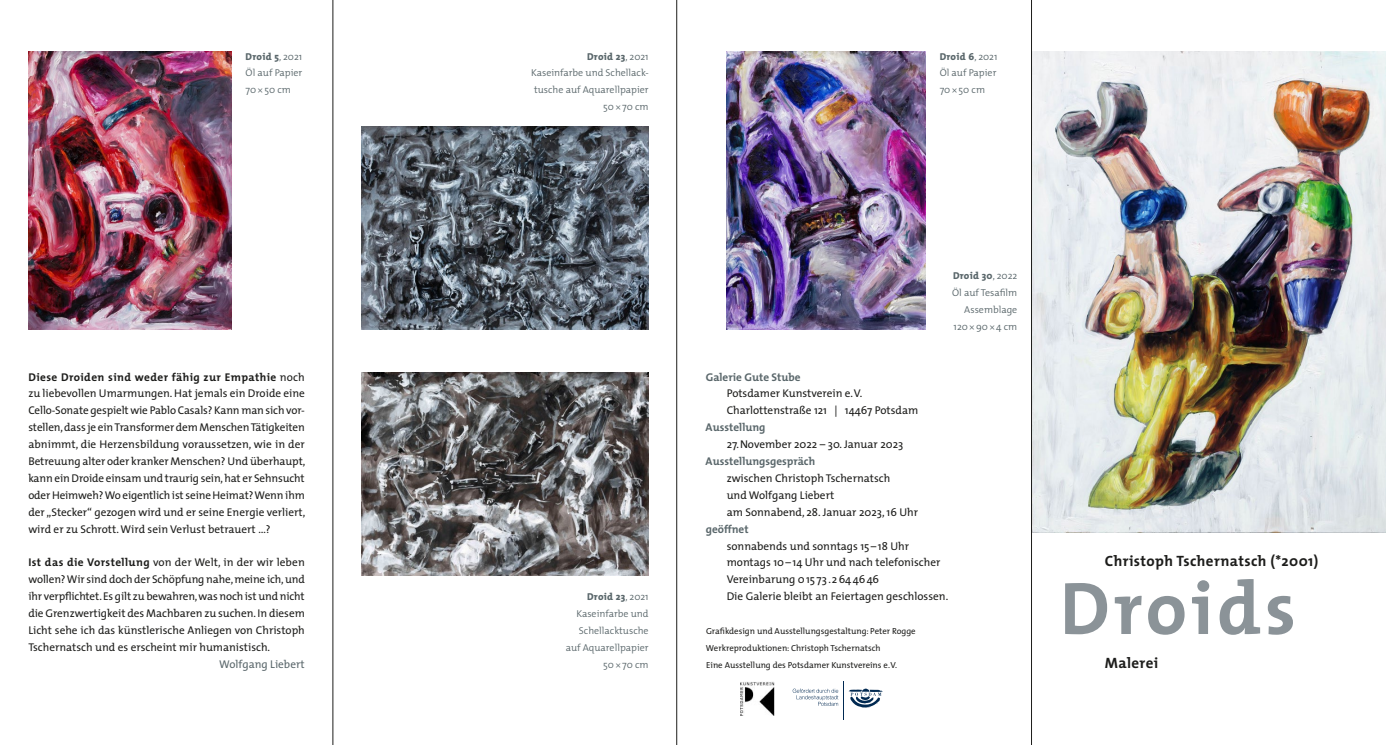
<style>
.page{position:relative;width:1386px;height:745px;background:#fff}
.page>*{position:absolute;margin:0;border:0;box-sizing:border-box;transform-origin:0 0}
.t1{font:700 75px "The Mix";letter-spacing:.05em;color:#8b9398}
.t2{font:700 15px "The Mix";letter-spacing:.025em;color:#1d1d1b}
.t3{font:11.25px/16.9px "The Mix";color:#1d1d1b}
.t4{font:700 11.25px "The Mix";color:#5a676b}
.t5{font:11.25px "The Mix";color:#5a676b}
.t6{font:300 10px/16.9px "The Mix";color:#5a676b;text-align:right}
.t7{font:8.75px/16.9px "The Mix";color:#1d1d1b}
.s1{font-weight:800}
.s2{font-family:"The Mix Semi Light Expert";font-weight:400}
.s3{font-weight:700}
</style>
<div class="page">
<svg style="left:848px;top:688px;width:34px;height:19px"></svg>
<hr style="left:843px;top:681px;width:1px;height:38px;background:#002951">
<svg style="left:792px;top:688px;width:46px;height:17px"></svg>
<img style="left:741px;top:682px;width:34px;height:33px">
<img style="left:361px;top:372px;width:287px;height:203px">
<img style="left:361px;top:126px;width:287px;height:203px">
<img style="left:28px;top:51px;width:203px;height:278px">
<img style="left:726px;top:51px;width:199px;height:278px">
<img style="left:1032px;top:51px;width:353px;height:481px">
<hr style="left:332px;top:0;width:1px;height:744px;background:#1d1d1b">
<hr style="left:676px;top:0;width:1px;height:744px;background:#1d1d1b">
<hr style="left:1031px;top:0;width:1px;height:744px;background:#1d1d1b">
<p class="t6" style="left:246px;top:47px;width:58px;text-align:justify"><span class="s1">Droid 5</span>, 2021<br>Öl auf Papier 70<span class="s2">*</span>50 cm</p>
<p class="t6" style="left:939px;top:47px;width:59px;text-align:justify"><span class="s1">Droid 6</span>, 2021<br>Öl auf Papier 70<span class="s2">*</span>50 cm</p>
<p class="t6" style="left:531px;top:47px;width:119px"><span class="s1">Droid 23</span>, 2021<br>Kaseinfarbe und Schellack&shy;tusche auf Aquarellpapier<br>50<span class="s2">*</span>70 cm</p>
<p class="t3" style="left:28px;top:368px;width:278px;text-align:justify"><span class="s3">Diese Droiden sind weder fähig zur Empathie</span> noch zu liebevollen Umarmungen. Hat jemals ein Droide eine Cello-Sonate gespielt wie Pablo Casals? Kann man sich vor&shy;stellen,dass je einTransformer dem MenschenTätigkeiten abnimmt, die Herzensbildung voraussetzen, wie in der Betreuung alter oder kranker Menschen? Und überhaupt, kann ein Droide einsam und traurig sein,hat er Sehnsucht oder Heimweh?Wo eigentlich ist seine Heimat?Wenn ihm der „Stecker“ gezogen wird und er seine Energie verliert, wird er zu Schrott.Wird sein Verlust betrauert …?</p>
<p class="t3" style="left:28px;top:553px;width:278px;text-align:justify"><span class="s3">Ist das die Vorstellung</span> von der Welt, in der wir leben wollen?Wir sind doch der Schöpfung nahe,meine ich,und ihr verpflichtet.Es gilt zu bewahren,was noch ist und nicht die Grenzwertigkeit des Machbaren zu suchen.In diesem Licht sehe ich das künstlerische Anliegen von Christoph Tschernatsch und es erscheint mir humanistisch.</p>
<p class="t5" style="left:219px;top:654px;width:87px">Wolfgang Liebert</p>
<p class="t6" style="left:565px;top:587px;width:84px"><span class="s1">Droid 23</span>, 2021<br>Kaseinfarbe und<br>Schellacktusche auf Aquarellpapier<br>50<span class="s2">*</span>70 cm</p>
<p class="t6" style="left:952px;top:267px;width:67px"><span class="s1">Droid 30</span>, 2022<br>Öl auf Tesafilm<br>Assemblage<br>120<span class="s2">*</span>90<span class="s2">*</span>4 cm</p>
<p class="t4" style="left:706px;top:367px;width:96px">Galerie Gute Stube</p>
<p class="t3" style="left:726px;top:384px;width:193px">Potsdamer Kunstverein e.V.<br>Charlottenstraße 121 | 14467 Potsdam</p>
<p class="t4" style="left:705px;top:417px;width:61px">Ausstellung</p>
<p class="t3" style="left:726px;top:435px;width:178px">27.November 2022 – 30. Januar 2023</p>
<p class="t4" style="left:705px;top:451px;width:111px">Ausstellungsgespräch</p>
<p class="t3" style="left:726px;top:469px;width:193px">zwischen Christoph Tschernatsch<br>und Wolfgang Liebert<br>am Sonnabend, 28. Januar 2023, 16 Uhr</p>
<p class="t4" style="left:706px;top:519px;width:44px">geöffnet</p>
<p class="t3" style="left:726px;top:536px;width:223px">sonnabends und sonntags 15 –18 Uhr montags 10–14 Uhr und nach telefonischer Vereinbarung 015 73 .2644646<br>Die Galerie bleibt an Feiertagen geschlossen.</p>
<p class="t7" style="left:706px;top:622px;width:211px">Grafikdesign und Ausstellungsgestaltung: Peter Rogge<br>Werkreproduktionen: Christoph Tschernatsch<br>Eine Ausstellung des Potsdamer Kunstvereins e.V.</p>
<h2 class="t2" style="left:1104px;top:548px;width:215px">Christoph Tschernatsch (*2001)</h2>
<h1 class="t1" style="left:1059px;top:545px;width:238px">Droids</h1>
<h2 class="t2" style="left:1104px;top:649px;width:55px">Malerei</h2>
</div>
